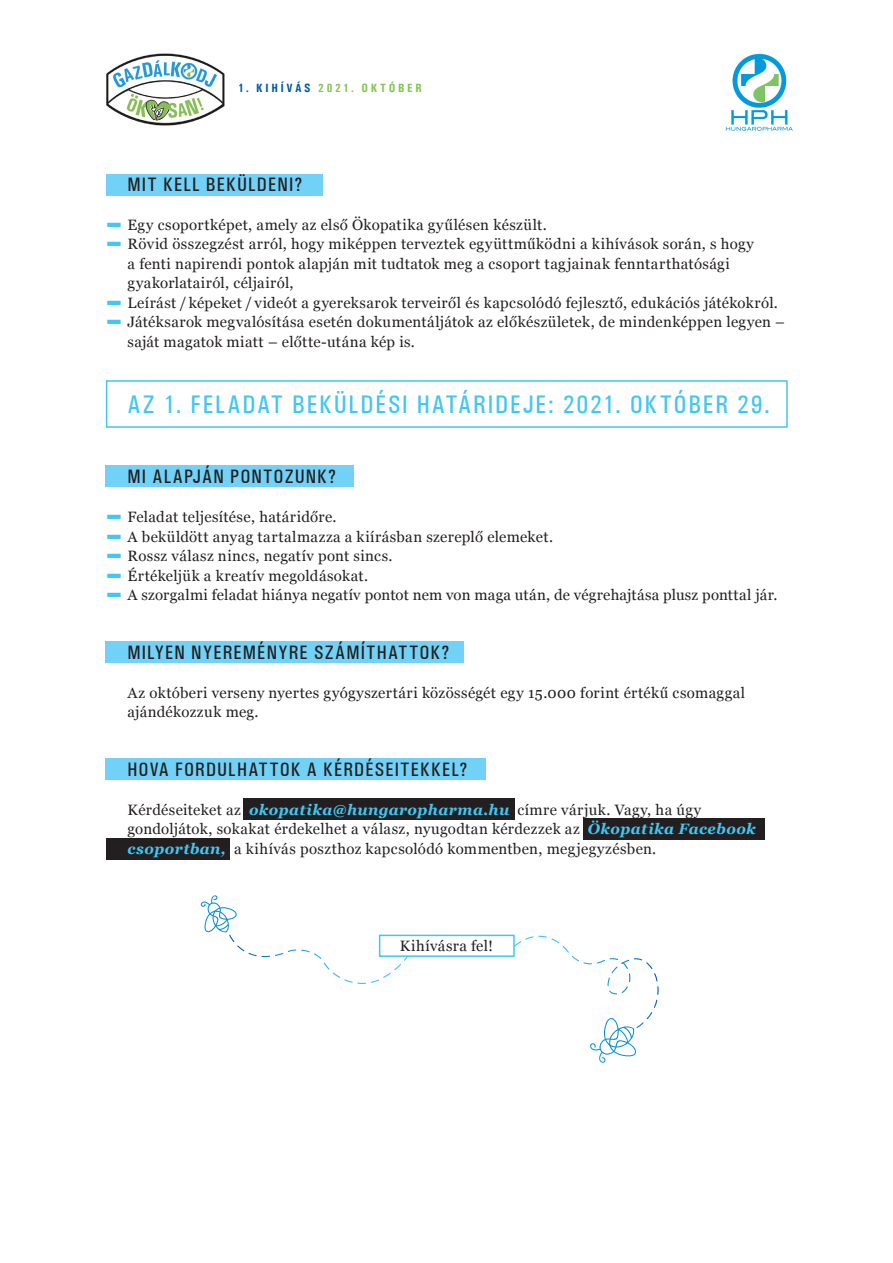
<style>
.page{position:relative;width:893px;height:1263px;background:#fff}
.page>*{position:absolute;margin:0;border:0;box-sizing:border-box;transform-origin:0 0}
.t1{font:700 condensed 44.55px "Univers";color:#40c7f4;scale:.74 1}
.t2{font:500 condensed 25.5px "Univers";letter-spacing:.07em;color:#40c7f4}
.t3{font:500 condensed 19.5px "Univers";letter-spacing:.06em;color:#231f20}
.t4{font:15px/19.5px "Georgia";letter-spacing:.02em;color:#231f20}
.t5{font:700 condensed 12px "Univers";letter-spacing:.225em;color:#84c551}
.s1{color:#015aaa}
.s2{font-weight:700;font-style:italic;color:#40c7f4}
</style>
<div class="page">
<div style="left:106px;top:174px;width:216px;height:21px;background:#72d1f6"></div>
<div style="left:105px;top:466px;width:249px;height:21px;background:#72d1f6"></div>
<div style="left:105px;top:641px;width:358px;height:22px;background:#72d1f6"></div>
<div style="left:105px;top:758px;width:381px;height:21px;background:#72d1f6"></div>
<div style="left:243px;top:799px;width:271px;height:21px;background:#231f20"></div>
<div style="left:106px;top:838px;width:124px;height:22px;background:#231f20"></div>
<div style="left:583px;top:818px;width:182px;height:22px;background:#231f20"></div>
<img style="left:106px;top:53px;width:119px;height:73px">
<img style="left:725px;top:54px;width:68px;height:77px">
<div style="left:106px;top:380px;width:682px;height:48px;border:2px solid #40c7f4"></div>
<div style="left:379px;top:935px;width:136px;height:22px;border:2px solid #40c7f4"></div>
<svg style="left:590px;top:1018px;width:46px;height:45px"></svg>
<svg style="left:514px;top:936px;width:128px;height:33px"></svg>
<svg style="left:201px;top:895px;width:207px;height:83px"></svg>
<p class="t5" style="left:238px;top:81px;width:185px"><span class="s1">1. KIHÍVÁS</span> 2021. OKTÓBER</p>
<p class="t3" style="left:128px;top:172px;width:176px">MIT KELL BEKÜLDENI?</p>
<p class="t1" style="left:106px;top:193px;width:23px">–</p>
<p class="t4" style="left:128px;top:214px;width:421px">Egy csoportképet, amely az első Ökopatika gyűlésen készült.</p>
<p class="t1" style="left:106px;top:213px;width:23px">–</p>
<p class="t4" style="left:128px;top:233px;width:628px">Rövid összegzést arról, hogy miképpen terveztek együttműködni a kihívások során, s hogy a fenti napirendi pontok alapján mit tudtatok meg a csoport tagjainak fenntarthatósági gyakorlatairól, céljairól,</p>
<p class="t1" style="left:106px;top:271px;width:23px">–</p>
<p class="t4" style="left:128px;top:292px;width:652px">Leírást / képeket / videót a gyereksarok terveiről és kapcsolódó fejlesztő, edukációs játékokról.</p>
<p class="t1" style="left:106px;top:291px;width:23px">–</p>
<p class="t4" style="left:128px;top:311px;width:659px">Játéksarok megvalósítása esetén dokumentáljátok az előkészületek, de mindenképpen legyen – saját magatok miatt – előtte-utána kép is.</p>
<p class="t2" style="left:128px;top:389px;width:644px">AZ 1. FELADAT BEKÜLDÉSI HATÁRIDEJE: 2021. OKTÓBER 29.</p>
<p class="t3" style="left:128px;top:465px;width:210px">MI ALAPJÁN PONTOZUNK?</p>
<p class="t1" style="left:106px;top:486px;width:23px">–</p>
<p class="t4" style="left:128px;top:506px;width:211px">Feladat teljesítése, határidőre.</p>
<p class="t1" style="left:106px;top:505px;width:23px">–</p>
<p class="t4" style="left:128px;top:526px;width:427px">A beküldött anyag tartalmazza a kiírásban szereplő elemeket.</p>
<p class="t1" style="left:106px;top:525px;width:23px">–</p>
<p class="t4" style="left:128px;top:545px;width:266px">Rossz válasz nincs, negatív pont sincs.</p>
<p class="t1" style="left:106px;top:544px;width:23px">–</p>
<p class="t4" style="left:128px;top:565px;width:242px">Értékeljük a kreatív megoldásokat.</p>
<p class="t1" style="left:106px;top:564px;width:23px">–</p>
<p class="t4" style="left:128px;top:584px;width:651px">A szorgalmi feladat hiánya negatív pontot nem von maga után, de végrehajtása plusz ponttal jár.</p>
<p class="t3" style="left:128px;top:640px;width:323px">MILYEN NYEREMÉNYRE SZÁMÍTHATTOK?</p>
<p class="t4" style="left:128px;top:682px;width:619px">Az októberi verseny nyertes gyógyszertári közösségét egy 15.000 forint értékű csomaggal ajándékozzuk meg.</p>
<p class="t3" style="left:128px;top:757px;width:341px">HOVA FORDULHATTOK A KÉRDÉSEITEKKEL?</p>
<p class="t4" style="left:128px;top:799px;width:630px">Kérdéseiteket az <span class="s2">okopatika@hungaropharma.hu</span> címre várjuk. Vagy, ha úgy gondoljátok, sokakat érdekelhet a válasz, nyugodtan kérdezzek az <span class="s2">Ökopatika Facebook csoportban,</span> a kihívás poszthoz kapcsolódó kommentben, megjegyzésben.</p>
<p class="t4" style="left:400px;top:935px;width:95px">Kihívásra fel!</p>
</div>
